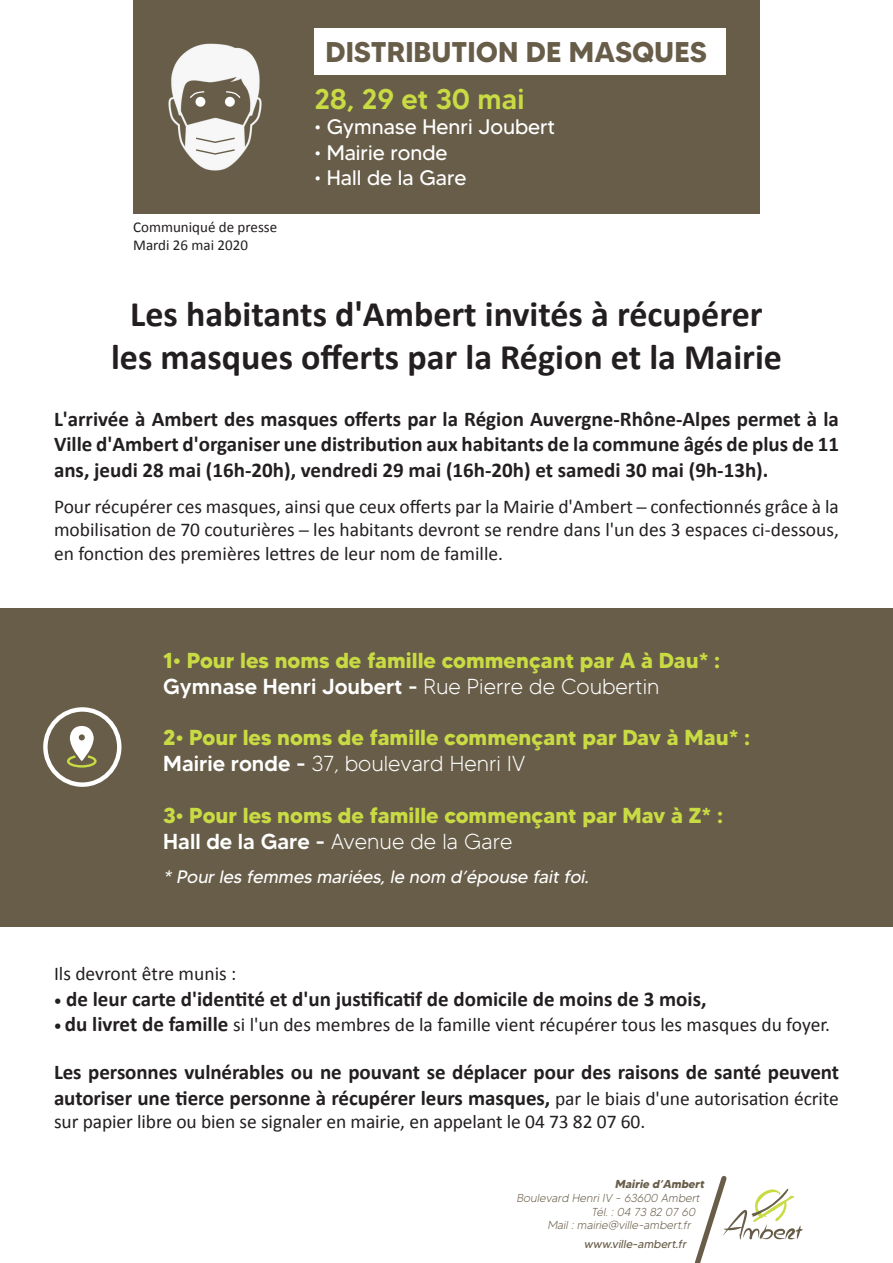
<style>
.page{position:relative;width:893px;height:1263px;background:#fff}
.page>*{position:absolute;margin:0;border:0;box-sizing:border-box;transform-origin:0 0}
.t1{font:700 36px/43.2px "Calibri";color:#231f20;text-align:center}
.t2{font:700 28.5px "MADETOMMY";color:#685d49}
.t3{font:500 28.5px "MADETOMMY";letter-spacing:-.005em;color:#c9db43}
.t4{font:700 21.6px "MADETOMMY";color:#c9db43}
.t5{font:300 21.6px "MADETOMMY";color:#fff}
.t6{font:500 21.6px "MADETOMMY";color:#fff}
.t7{font:700 21px/25.2px "Calibri";letter-spacing:-.005em;color:#231f20}
.t8{font:21px "MADETOMMY";color:#fff}
.t9{font:19.5px/23.4px "Calibri";color:#231f20;text-align:justify}
.t10{font:italic 18px "MADETOMMY";color:#fff}
.t11{font:15px "Calibri";color:#231f20}
.t12{font:italic 300 11.55px "MADETOMMY";color:#685d49}
.t13{font:italic 11.55px "MADETOMMY";color:#685d49}
.t14{font:italic 700 11.55px "MADETOMMY";color:#685d49}
.s1{font-weight:300}
.s2{font-weight:500}
.s3{font-size:15px}
.s4{font-weight:700;font-size:15px}
.s5{font-weight:700;font-size:21px}
.s6{font-weight:400;font-size:19.5px}
</style>
<div class="page">
<div style="left:0;top:608px;width:893px;height:318px;background:#685d49"></div>
<div style="left:133px;top:0;width:627px;height:214px;background:#685d49"></div>
<div style="left:314px;top:29px;width:412px;height:46px;background:#fff"></div>
<img style="left:168px;top:43px;width:94px;height:128px">
<div style="left:225px;top:97px;width:10px;height:10px;background:#fff;border-radius:50%"></div>
<div style="left:195px;top:97px;width:10px;height:10px;background:#fff;border-radius:50%"></div>
<svg style="left:225px;top:90px;width:16px;height:9px"></svg>
<svg style="left:189px;top:90px;width:16px;height:9px"></svg>
<svg style="left:194px;top:137px;width:42px;height:18px"></svg>
<svg style="left:694px;top:1176px;width:109px;height:87px"></svg>
<svg style="left:67px;top:756px;width:30px;height:12px"></svg>
<svg style="left:70px;top:726px;width:24px;height:35px"></svg>
<svg style="left:79px;top:734px;width:6px;height:6px"></svg>
<div style="left:43px;top:707px;width:78px;height:80px;border:4px solid #fff;border-radius:50%"></div>
<p class="t2" style="left:325px;top:34px;width:383px">DISTRIBUTION DE MASQUES</p>
<p class="t11" style="left:133px;top:217px;width:146px">Communiqué de presse</p>
<p class="t11" style="left:133px;top:235px;width:116px">Mardi 26 mai 2020</p>
<p class="t3" style="left:314px;top:82px;width:212px">28, 29 et 30 mai</p>
<p class="t8" style="left:314px;top:114px;width:242px">• Gymnase Henri Joubert</p>
<p class="t8" style="left:314px;top:139px;width:135px">• Mairie ronde</p>
<p class="t8" style="left:314px;top:165px;width:154px">• Hall de la Gare</p>
<p class="t1" style="left:111px;top:291px;width:672px">Les habitants d'Ambert invités à récupérer les masques offerts par la Région et la Mairie</p>
<p class="t7" style="left:54px;top:406px;width:786px;text-align:justify">L'arrivée à Ambert des masques offerts par la Région Auvergne-Rhône-Alpes permet à la Ville d'Ambert d'organiser une distribution aux habitants de la commune âgés de plus de 11 ans, jeudi 28 mai (16h-20h), vendredi 29 mai (16h-20h) et samedi 30 mai (9h-13h).</p>
<p class="t9" style="left:54px;top:494px;width:786px">Pour récupérer ces masques, ainsi que ceux offerts par la Mairie d'Ambert ─ confectionnés grâce à la mobilisation de 70 couturières ─ les habitants devront se rendre dans l'un des 3 espaces ci-dessous, en fonction des premières lettres de leur nom de famille.</p>
<p class="t4" style="left:163px;top:647px;width:558px">1• Pour les noms de famille commençant par A à Dau* :</p>
<p class="t6" style="left:163px;top:673px;width:498px">Gymnase Henri Joubert - <span class="s1">Rue Pierre de Coubertin</span></p>
<p class="t4" style="left:163px;top:724px;width:588px">2• Pour les noms de famille commençant par Dav à Mau* :</p>
<p class="t5" style="left:163px;top:751px;width:364px"><span class="s2">Mairie ronde -</span> 37, boulevard Henri IV</p>
<p class="t4" style="left:163px;top:802px;width:561px">3• Pour les noms de famille commençant par Mav à Z* :</p>
<p class="t5" style="left:163px;top:828px;width:351px"><span class="s2">Hall de la Gare -</span> Avenue de la Gare</p>
<p class="t10" style="left:163px;top:866px;width:431px">* Pourles femmes mariées,le nom d’épouse faitfoi.</p>
<p class="t9" style="left:54px;top:961px;width:184px">Ils devront être munis :</p>
<p class="t7" style="left:54px;top:985px;width:654px"><span class="s3">•</span> de leur carte d'identité et d'un justificatif de domicile de moins de 3 mois,</p>
<p class="t9" style="left:54px;top:1012px;width:778px"><span class="s4">•</span> <span class="s5">du livret de famille</span> si l'un des membres de la famille vient récupérer tous les masques du foyer.</p>
<p class="t7" style="left:54px;top:1059px;width:787px">Les personnes vulnérables ou ne pouvant se déplacer pour des raisons de santé peuvent autoriser une tierce personne à récupérer leurs masques, <span class="s6">par le biais d'une autorisation écrite</span></p>
<p class="t9" style="left:54px;top:1109px;width:593px">sur papier libre ou bien se signaler en mairie, en appelant le 04 73 82 07 60.</p>
<p class="t14" style="left:615px;top:1177px;width:93px">Mairie d’Ambert</p>
<p class="t12" style="left:516px;top:1191px;width:187px">Boulevard Henri IV - 63600 Ambert</p>
<p class="t12" style="left:591px;top:1204px;width:108px">Tél. : 04 73 82 07 60</p>
<p class="t12" style="left:547px;top:1218px;width:147px">Mail : mairie@ville-ambert.fr</p>
<p class="t13" style="left:584px;top:1237px;width:106px">www.ville-ambert.fr</p>
</div>
